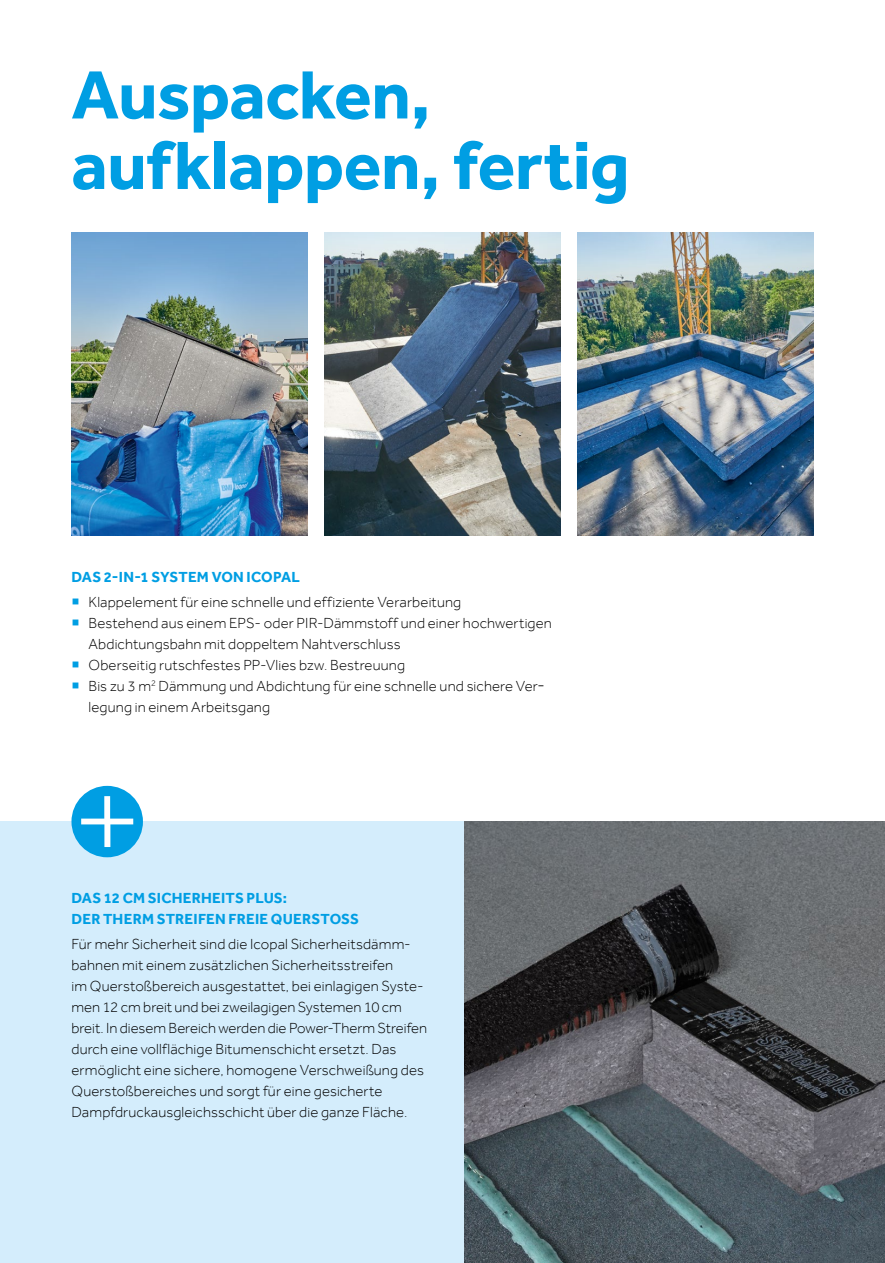
<style>
.page{position:relative;width:885px;height:1263px;background:#fff}
.page>*{position:absolute;margin:0;border:0;box-sizing:border-box;transform-origin:0 0}
.t1{font:700 70.5px/70.5px "Effra";letter-spacing:-.005em;color:#009ee3}
.t2{font:300 15px/21px "Effra";letter-spacing:.005em;color:#000}
.t3{font:700 15px/21px "Effra";letter-spacing:.01em;color:#009ee3}
.s1{color:#009ee3}
</style>
<div class="page">
<div style="left:0;top:821px;width:464px;height:442px;background:#d4edfc"></div>
<img style="left:464px;top:821px;width:420px;height:442px">
<img style="left:71px;top:232px;width:236px;height:304px">
<img style="left:324px;top:232px;width:236px;height:304px">
<img style="left:578px;top:232px;width:235px;height:304px">
<div style="left:71px;top:786px;width:72px;height:71px;background:#009ee3;border-radius:50%"></div>
<svg style="left:81px;top:796px;width:52px;height:51px"></svg>
<h1 class="t1" style="left:71px;top:59px;width:559px">Auspacken, aufklappen, fertig</h1>
<p class="t3" style="left:71px;top:566px;width:230px">DAS 2-IN-1 SYSTEM VON ICOPAL</p>
<p class="t2" style="left:71px;top:591px;width:391px"><span class="s1">○</span> Klappelement für eine schnelle und effiziente Verarbeitung</p>
<p class="t2" style="left:88px;top:612px;width:465px;text-indent:-17px"><span class="s1">○</span> Bestehend aus einem EPS- oder PIR-Dämmstoff und einer hochwertigen<br>Abdichtungsbahn mit doppeltem Nahtverschluss</p>
<p class="t2" style="left:71px;top:654px;width:335px"><span class="s1">○</span> Oberseitig rutschfestes PP-Vlies bzw. Bestreuung</p>
<p class="t2" style="left:88px;top:675px;width:455px;text-indent:-17px"><span class="s1">○</span> Bis zu 3 m<sup>2</sup> Dämmung und Abdichtung für eine schnelle und sichere Ver&shy;legung in einem Arbeitsgang</p>
<p class="t3" style="left:71px;top:887px;width:289px">DAS 12 CM SICHERHEITS PLUS:<br>DER THERM STREIFEN FREIE QUERSTOSS</p>
<p class="t2" style="left:71px;top:933px;width:357px">Für mehr Sicherheit sind die Icopal Sicherheitsdämm&shy;bahnen mit einem zusätzlichen Sicherheitsstreifen<br>im Querstoßbereich ausgestattet, bei einlagigen Syste&shy;men 12 cm breit und bei zweilagigen Systemen 10 cm breit. In diesem Bereich werden die Power-Therm Streifen durch eine vollflächige Bitumenschicht ersetzt. Das ermöglicht eine sichere, homogene Verschweißung des Querstoßbereiches und sorgt für eine gesicherte Dampfdruckausgleichsschicht über die ganze Fläche.</p>
</div>
